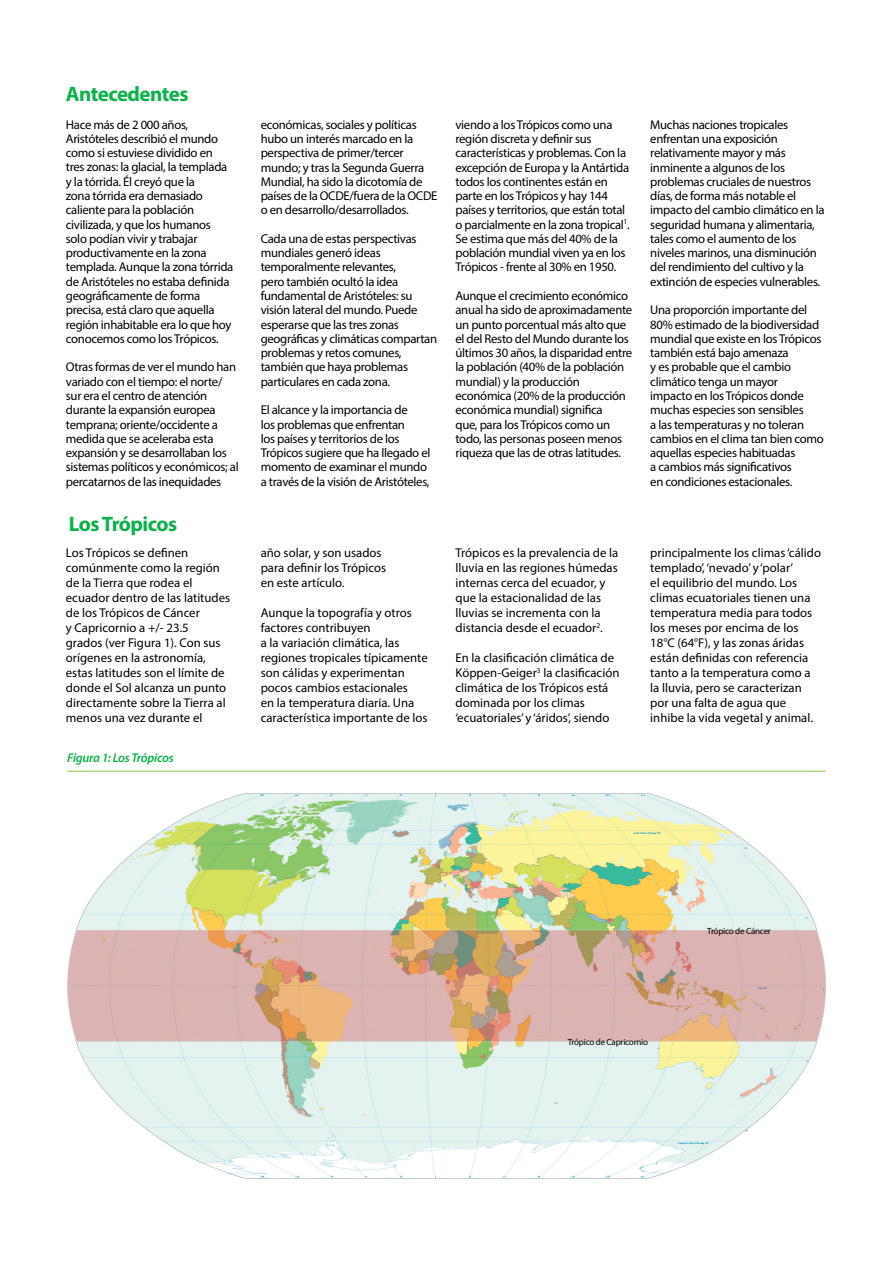
<style>
.page{position:relative;width:893px;height:1263px;background:#fff}
.page>*{position:absolute;margin:0;border:0;box-sizing:border-box;transform-origin:0 0}
.t1{font:700 21px "Myriad Pro";letter-spacing:-.03em;color:#0db14b}
.t2{font:12.75px/14.2px "Myriad Pro";letter-spacing:-.025em;color:#000}
.t3{font:12.75px/15px "Myriad Pro";color:#000}
.t4{font:italic 600 12.75px "Myriad Pro";letter-spacing:-.025em;color:#0db14b}
.t5{font:9px "Myriad Pro";letter-spacing:-.025em;color:#000}
</style>
<div class="page">
<img style="left:67px;top:770px;width:759px;height:409px">
<hr style="left:67px;top:771px;width:759px;height:1px;background:#8dc63f">
<h1 class="t1" style="left:66px;top:80px;width:124px">Antecedentes</h1>
<p class="t2" style="left:66px;top:117px;width:169px">Hace más de 2 000 años,<br>Aristóteles describió el mundo como si estuviese dividido en tres zonas: la glacial, la templada y la tórrida. Él creyó que la<br>zona tórrida era demasiado caliente para la población civilizada, y que los humanos solo podían vivir y trabajar productivamente en la zona templada. Aunque la zona tórrida de Aristóteles no estaba definida geográficamente de forma precisa, está claro que aquella región inhabitable era lo que hoy conocemos como los Trópicos.</p>
<p class="t2" style="left:66px;top:360px;width:174px">Otras formas de ver el mundo han variado con el tiempo: el norte/ sur era el centro de atención durante la expansión europea temprana; oriente/occidente a medida que se aceleraba esta expansión y se desarrollaban los sistemas políticos y económicos; al percatarnos de las inequidades</p>
<h1 class="t1" style="left:69px;top:510px;width:110px">Los Trópicos</h1>
<p class="t2" style="left:261px;top:117px;width:178px">económicas, sociales y políticas hubo un interés marcado en la perspectiva de primer/tercer mundo; y tras la Segunda Guerra<br>Mundial, ha sido la dicotomía de países de la OCDE/fuera de la OCDE o en desarrollo/desarrollados.</p>
<p class="t2" style="left:261px;top:231px;width:178px">Cada una de estas perspectivas mundiales generó ideas temporalmente relevantes,<br>pero también ocultó la idea fundamental de Aristóteles: su visión lateral del mundo. Puede esperarse que las tres zonas geográficas y climáticas compartan problemas y retos comunes, también que haya problemas particulares en cada zona.</p>
<p class="t2" style="left:261px;top:403px;width:171px">El alcance y la importancia de<br>los problemas que enfrentan<br>los países y territorios de los<br>Trópicos sugiere que ha llegado el momento de examinar el mundo a través de la visión de Aristóteles,</p>
<p class="t3" style="left:66px;top:545px;width:166px">Los Trópicos se definen comúnmente como la región de la Tierra que rodea el ecuador dentro de las latitudes de los Trópicos de Cáncer<br>y Capricornio a +/- 23.5<br>grados (ver Figura 1). Con sus orígenes en la astronomía, estas latitudes son el límite de donde el Sol alcanza un punto directamente sobre la Tierra al menos una vez durante el</p>
<p class="t3" style="left:261px;top:545px;width:127px">año solar, y son usados para definir los Trópicos en este artículo.</p>
<p class="t3" style="left:261px;top:605px;width:169px">Aunque la topografía y otros factores contribuyen<br>a la variación climática, las regiones tropicales típicamente son cálidas y experimentan pocos cambios estacionales<br>en la temperatura diaria. Una característica importante de los</p>
<p class="t4" style="left:67px;top:750px;width:108px">Figura 1: Los Trópicos</p>
<p class="t2" style="left:455px;top:117px;width:176px">viendo a los Trópicos como una región discreta y definir sus características y problemas. Con la excepción de Europa y la Antártida todos los continentes están en parte en los Trópicos y hay 144 países y territorios, que están total o parcialmente en la zona tropical<sup>1</sup>.<br>Se estima que más del 40% de la población mundial viven ya en los<br>Trópicos - frente al 30% en 1950.</p>
<p class="t2" style="left:455px;top:288px;width:178px">Aunque el crecimiento económico anual ha sido de aproximadamente un punto porcentual más alto que el del Resto del Mundo durante los últimos 30 años, la disparidad entre la población (40% de la población mundial) y la producción económica (20% de la producción económica mundial) significa<br>que, para los Trópicos como un todo, las personas poseen menos riqueza que las de otras latitudes.</p>
<p class="t3" style="left:455px;top:545px;width:164px">Trópicos es la prevalencia de la lluvia en las regiones húmedas internas cerca del ecuador, y que la estacionalidad de las lluvias se incrementa con la distancia desde el ecuador<sup>2</sup>.</p>
<p class="t3" style="left:455px;top:650px;width:165px">En la clasificación climática de<br>Köppen-Geiger<sup>3</sup> la clasificación climática de los Trópicos está dominada por los climas ‘ecuatoriales’ y ‘áridos’, siendo</p>
<p class="t2" style="left:650px;top:117px;width:176px">Muchas naciones tropicales enfrentan una exposición relativamente mayor y más inminente a algunos de los problemas cruciales de nuestros días, de forma más notable el impacto del cambio climático en la seguridad humana y alimentaria, tales como el aumento de los niveles marinos, una disminución del rendimiento del cultivo y la extinción de especies vulnerables.</p>
<p class="t2" style="left:650px;top:303px;width:175px">Una proporción importante del<br>80% estimado de la biodiversidad mundial que existe en los Trópicos también está bajo amenaza<br>y es probable que el cambio climático tenga un mayor<br>impacto en los Trópicos donde muchas especies son sensibles<br>a las temperaturas y no toleran cambios en el clima tan bien como aquellas especies habituadas<br>a cambios más significativos<br>en condiciones estacionales.</p>
<p class="t3" style="left:650px;top:545px;width:172px">principalmente los climas ‘cálido templado’, ‘nevado’ y ‘polar’<br>el equilibrio del mundo. Los climas ecuatoriales tienen una temperatura media para todos los meses por encima de los<br>18°C (64°F), y las zonas áridas están definidas con referencia tanto a la temperatura como a la lluvia, pero se caracterizan por una falta de agua que inhibe la vida vegetal y animal.</p>
<p class="t5" style="left:568px;top:1037px;width:82px">Trópico de Capricornio</p>
<p class="t5" style="left:707px;top:925px;width:65px">Trópico de Cáncer</p>
</div>
